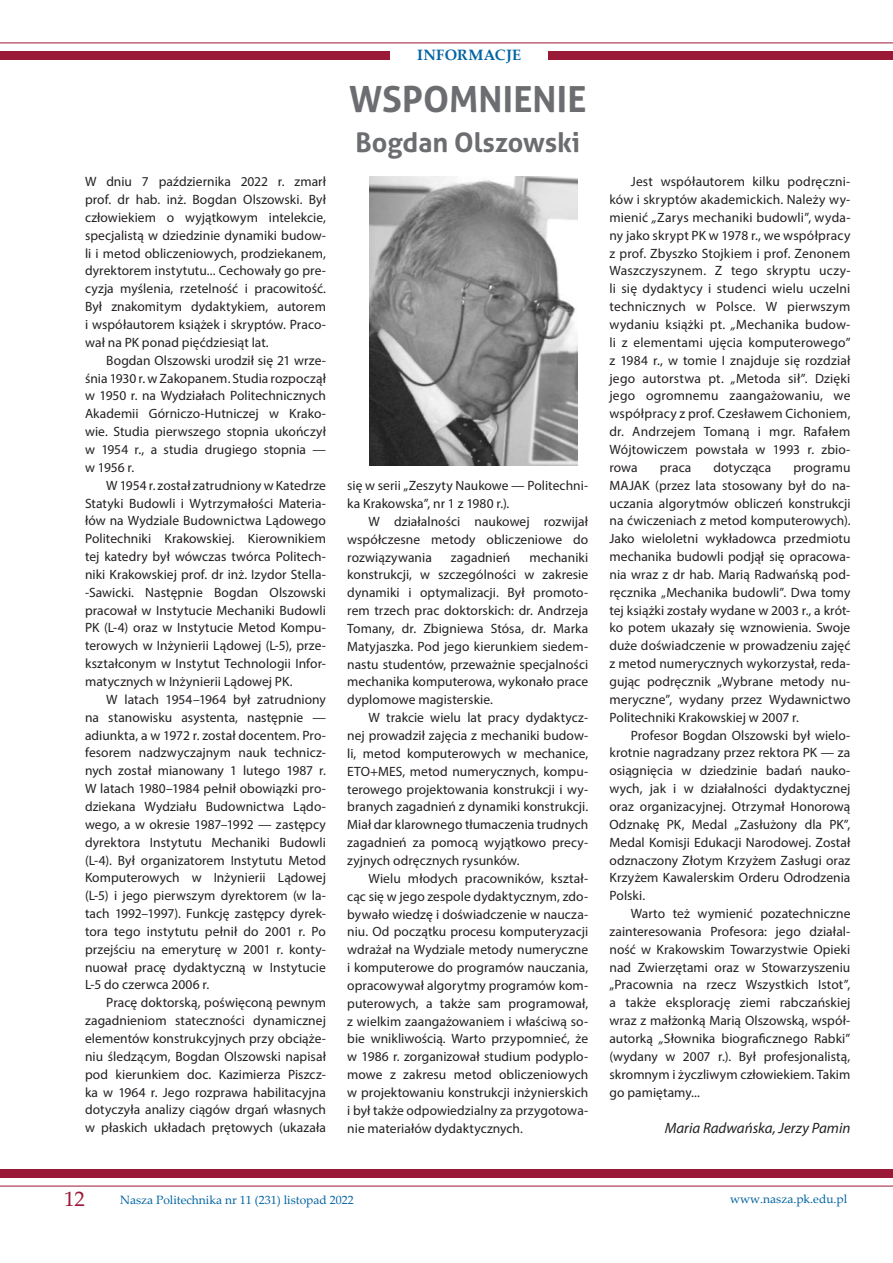
<style>
.page{position:relative;width:893px;height:1263px;background:#fff}
.page>*{position:absolute;margin:0;border:0;box-sizing:border-box;transform-origin:0 0}
.t1{font:700 36px "Aller";letter-spacing:.005em;color:#6c6d70}
.doctor_hab_nazwisko{font:700 27px "Aller";color:#6c6d70}
.t2{font:21px "Palatino Linotype";color:#9a1936}
.podpis{font:italic 15px "Myriad Pro";color:#231f20}
.t3{font:700 15px "Palatino Linotype";letter-spacing:.02em;color:#0063a1}
.tekst_zasadniczy_3_n{font:13.5px/17.9px "Myriad Pro";letter-spacing:.005em;color:#231f20;text-align:justify}
.t4{font:12px "Palatino Linotype";color:#0063a1}
.s1{font-style:italic}
</style>
<div class="page">
<hr style="left:0;top:43px;width:893px;height:1px;background:#9a1936">
<div style="left:0;top:51px;width:893px;height:9px;background:#9a1936"></div>
<div style="left:0;top:1169px;width:893px;height:9px;background:#9a1936"></div>
<hr style="left:0;top:1186px;width:893px;height:1px;background:#9a1936">
<div style="left:391px;top:46px;width:157px;height:20px;background:#fff"></div>
<img style="left:369px;top:176px;width:208px;height:290px">
<p class="tekst_zasadniczy_3_n" style="left:85px;top:173px;width:242px">W dniu 7 października 2022 r. zmarł prof. dr hab. inż. Bogdan Olszowski. Był człowiekiem o wyjątkowym intelekcie, specjalistą w dziedzinie dynamiki budow&shy;li i metod obliczeniowych, prodziekanem, dyrektorem instytutu... Cechowały go pre&shy;cyzja myślenia, rzetelność i pracowitość.<br>Był znakomitym dydaktykiem, autorem i współautorem książek i skryptów. Praco&shy;wał na PK ponad pięćdziesiąt lat.</p>
<p class="tekst_zasadniczy_3_n" style="left:85px;top:351px;width:242px;text-indent:21px">Bogdan Olszowski urodził się 21 wrze&shy;śnia 1930 r. w Zakopanem. Studia rozpoczął w 1950 r. na Wydziałach Politechnicznych Akademii Górniczo-Hutniczej w Krako&shy;wie. Studia pierwszego stopnia ukończył w 1954 r., a studia drugiego stopnia — w 1956 r.</p>
<p class="tekst_zasadniczy_3_n" style="left:85px;top:476px;width:242px;text-indent:21px">W 1954 r. został zatrudniony w Katedrze Statyki Budowli i Wytrzymałości Materia&shy;łów na Wydziale Budownictwa Lądowego Politechniki Krakowskiej. Kierownikiem tej katedry był wówczas twórca Politech&shy;niki Krakowskiej prof. dr inż. Izydor Stella--Sawicki. Następnie Bogdan Olszowski pracował w Instytucie Mechaniki Budowli PK (L-4) oraz w Instytucie Metod Kompu&shy;terowych w Inżynierii Lądowej (L-5), prze&shy;kształconym w Instytut Technologii Infor&shy;matycznych w Inżynierii Lądowej PK.</p>
<p class="tekst_zasadniczy_3_n" style="left:85px;top:690px;width:242px;text-indent:21px">W latach 1954–1964 był zatrudniony na stanowisku asystenta, następnie — adiunkta, a w 1972 r. został docentem. Pro&shy;fesorem nadzwyczajnym nauk technicz&shy;nych został mianowany 1 lutego 1987 r.<br>W latach 1980–1984 pełnił obowiązki pro&shy;dziekana Wydziału Budownictwa Lądo&shy;wego, a w okresie 1987–1992 — zastępcy dyrektora Instytutu Mechaniki Budowli (L-4). Był organizatorem Instytutu Metod Komputerowych w Inżynierii Lądowej (L-5) i jego pierwszym dyrektorem (w la&shy;tach 1992–1997). Funkcję zastępcy dyrek&shy;tora tego instytutu pełnił do 2001 r. Po przejściu na emeryturę w 2001 r. konty&shy;nuował pracę dydaktyczną w Instytucie L-5 do czerwca 2006 r.</p>
<p class="tekst_zasadniczy_3_n" style="left:85px;top:994px;width:242px;text-indent:21px">Pracę doktorską, poświęconą pewnym zagadnieniom stateczności dynamicznej elementów konstrukcyjnych przy obciąże&shy;niu śledzącym, Bogdan Olszowski napisał pod kierunkiem doc. Kazimierza Piszcz&shy;ka w 1964 r. Jego rozprawa habilitacyjna dotyczyła analizy ciągów drgań własnych w płaskich układach prętowych (ukazała</p>
<p class="t3" style="left:417px;top:45px;width:106px">INFORMACJE</p>
<p class="t1" style="left:349px;top:77px;width:239px">WSPOMNIENIE</p>
<p class="doctor_hab_nazwisko" style="left:355px;top:126px;width:226px">Bogdan Olszowski</p>
<p class="tekst_zasadniczy_3_n" style="left:347px;top:476px;width:242px">się w serii „Zeszyty Naukowe — Politechni&shy;ka Krakowska”, nr 1 z 1980 r.).</p>
<p class="tekst_zasadniczy_3_n" style="left:347px;top:512px;width:242px;text-indent:21px">W działalności naukowej rozwijał współczesne metody obliczeniowe do rozwiązywania</p>
<p class="tekst_zasadniczy_3_n" style="left:347px;top:548px;width:243px;text-indent:182px">mechaniki konstrukcji, w szczególności w zakresie dynamiki i optymalizacji. Był promoto&shy;rem trzech prac doktorskich: dr. Andrzeja Tomany, dr. Zbigniewa Stósa, dr. Marka Matyjaszka. Pod jego kierunkiem siedem&shy;nastu studentów, przeważnie specjalności mechanika komputerowa, wykonało prace dyplomowe magisterskie.</p>
<p class="tekst_zasadniczy_3_n" style="left:347px;top:708px;width:242px;text-indent:21px">W trakcie wielu lat pracy dydaktycz&shy;nej prowadził zajęcia z mechaniki budow&shy;li, metod komputerowych w mechanice, ETO+MES, metod numerycznych, kompu&shy;terowego projektowania konstrukcji i wy&shy;branych zagadnień z dynamiki konstrukcji.<br>Miał dar klarownego tłumaczenia trudnych zagadnień za pomocą wyjątkowo precy&shy;zyjnych odręcznych rysunków.</p>
<p class="tekst_zasadniczy_3_n" style="left:347px;top:869px;width:242px;text-indent:21px">Wielu młodych pracowników, kształ&shy;cąc się w jego zespole dydaktycznym, zdo&shy;bywało wiedzę i doświadczenie w naucza&shy;niu. Od początku procesu komputeryzacji wdrażał na Wydziale metody numeryczne i komputerowe do programów nauczania, opracowywał algorytmy programów kom&shy;puterowych, a także sam programował, z wielkim zaangażowaniem i właściwą so&shy;bie wnikliwością. Warto przypomnieć, że w 1986 r. zorganizował studium podyplo&shy;mowe z zakresu metod obliczeniowych w projektowaniu konstrukcji inżynierskich i był także odpowiedzialny za przygotowa&shy;nie materiałów dydaktycznych.</p>
<p class="tekst_zasadniczy_3_n" style="left:451px;top:548px;width:61px">zagadnień</p>
<p class="tekst_zasadniczy_3_n" style="left:609px;top:173px;width:242px;text-indent:21px">Jest współautorem kilku podręczni&shy;ków i skryptów akademickich. Należy wy&shy;mienić <span class="s1">„</span>Zarys mechaniki budowli”, wyda&shy;ny jako skrypt PK w 1978 r., we współpracy z prof. Zbyszko Stojkiem i prof. Zenonem Waszczyszynem. Z tego skryptu uczy&shy;li się dydaktycy i studenci wielu uczelni technicznych w Polsce. W pierwszym wydaniu książki pt. <span class="s1">„</span>Mechanika budow&shy;li z elementami ujęcia komputerowego” z 1984 r., w tomie I znajduje się rozdział jego autorstwa pt. <span class="s1">„</span>Metoda sił”. Dzięki jego ogromnemu zaangażowaniu, we współpracy z prof. Czesławem Cichoniem, dr. Andrzejem Tomaną i mgr. Rafałem Wójtowiczem powstała w 1993 r. zbio&shy;rowa</p>
<p class="tekst_zasadniczy_3_n" style="left:660px;top:458px;width:33px">praca</p>
<p class="tekst_zasadniczy_3_n" style="left:713px;top:458px;width:59px">dotycząca</p>
<p class="tekst_zasadniczy_3_n" style="left:609px;top:458px;width:243px;text-indent:184px">programu MAJAK (przez lata stosowany był do na&shy;uczania algorytmów obliczeń konstrukcji na ćwiczeniach z metod komputerowych).<br>Jako wieloletni wykładowca przedmiotu mechanika budowli podjął się opracowa&shy;nia wraz z dr hab. Marią Radwańską pod&shy;ręcznika „Mechanika budowli”. Dwa tomy tej książki zostały wydane w 2003 r., a krót&shy;ko potem ukazały się wznowienia. Swoje duże doświadczenie w prowadzeniu zajęć z metod numerycznych wykorzystał, reda&shy;gując podręcznik „Wybrane metody nu&shy;meryczne”, wydany przez Wydawnictwo Politechniki Krakowskiej w 2007 r.</p>
<p class="tekst_zasadniczy_3_n" style="left:609px;top:726px;width:242px;text-indent:21px">Profesor Bogdan Olszowski był wielo&shy;krotnie nagradzany przez rektora PK — za osiągnięcia w dziedzinie badań nauko&shy;wych, jak i w działalności dydaktycznej oraz organizacyjnej. Otrzymał Honorową Odznakę PK, Medal „Zasłużony dla PK”, Medal Komisji Edukacji Narodowej. Został odznaczony Złotym Krzyżem Zasługi oraz Krzyżem Kawalerskim Orderu Odrodzenia Polski.</p>
<p class="tekst_zasadniczy_3_n" style="left:609px;top:904px;width:242px;text-indent:21px">Warto też wymienić pozatechniczne zainteresowania Profesora: jego działal&shy;ność w Krakowskim Towarzystwie Opieki nad Zwierzętami oraz w Stowarzyszeniu „Pracownia na rzecz Wszystkich Istot”, a także eksplorację ziemi rabczańskiej wraz z małżonką Marią Olszowską, współ&shy;autorką <span class="s1">„</span>Słownika biograficznego Rabki” (wydany w 2007 r.). Był profesjonalistą, skromnym i życzliwym człowiekiem. Takim go pamiętamy...</p>
<p class="podpis" style="left:665px;top:1118px;width:187px">Maria Radwańska, Jerzy Pamin</p>
<h3 class="t2" style="left:64px;top:1184px;width:22px">12</h3>
<p class="t4" style="left:120px;top:1191px;width:235px">Nasza Politechnika nr 11 (231) listopad 2022</p>
<p class="t4" style="left:730px;top:1190px;width:118px">www.nasza.pk.edu.pl</p>
</div>
